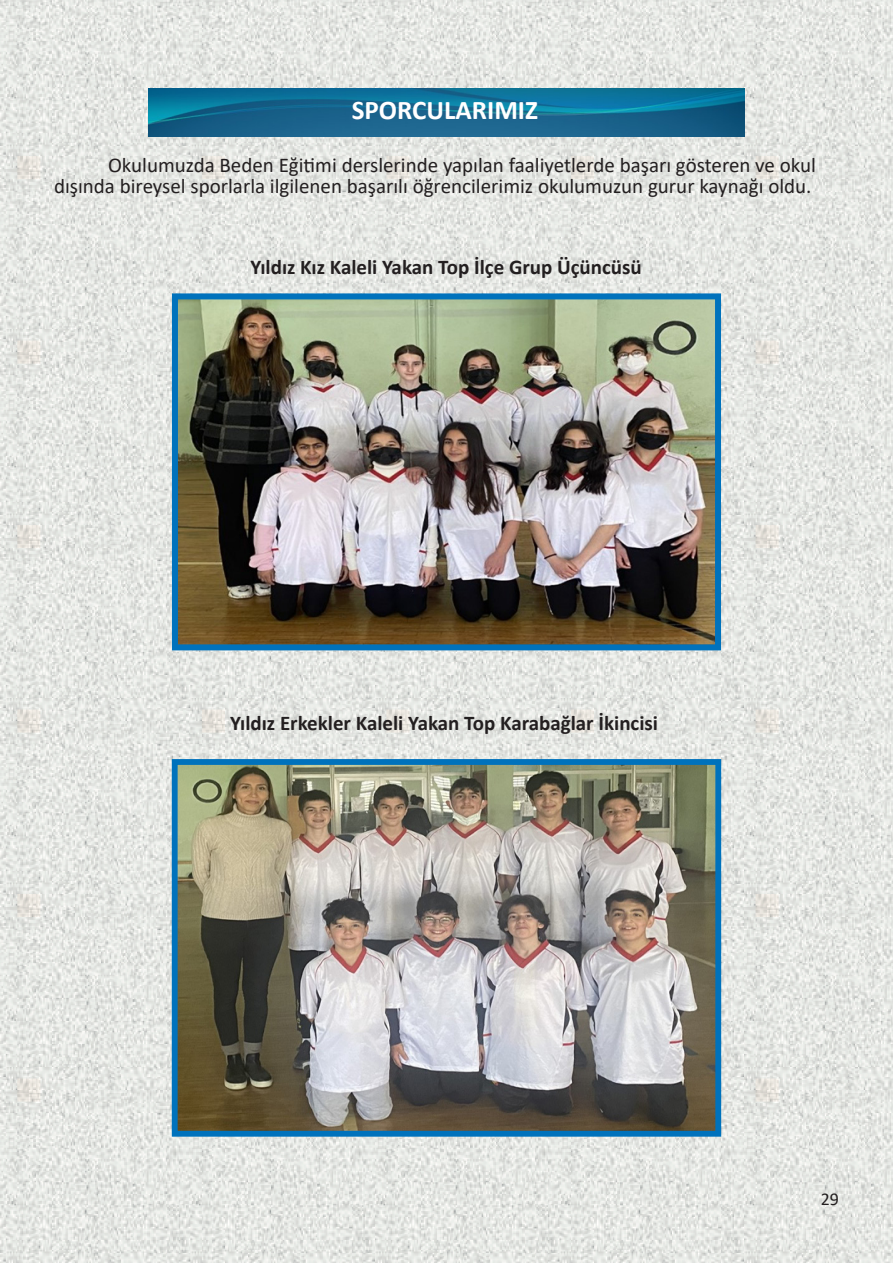
<style>
.page{position:relative;width:893px;height:1263px;background:#fff}
.page>*{position:absolute;margin:0;border:0;box-sizing:border-box;transform-origin:0 0}
.t1{font:700 27px "Calibri";color:#fff}
.t2{font:21px/21px "Calibri";color:#231f20;text-align:right}
.t3{font:700 21px "Calibri";color:#231f20}
.t4{font:18px "Calibri";color:#231f20}
</style>
<div class="page">
<img style="left:0;top:0;width:893px;height:1263px">
<img style="left:149px;top:88px;width:595px;height:48px">
<img style="left:179px;top:300px;width:535px;height:343px">
<div style="left:172px;top:293px;width:549px;height:357px;border:6px solid #0072bc"></div>
<img style="left:179px;top:766px;width:535px;height:364px">
<div style="left:172px;top:759px;width:549px;height:378px;border:6px solid #0072bc"></div>
<p class="t1" style="left:352px;top:91px;width:188px">SPORCULARIMIZ</p>
<p class="t2" style="left:54px;top:154px;width:763px">Okulumuzda Beden Eğitimi derslerinde yapılan faaliyetlerde başarı gösteren ve okul dışında bireysel sporlarla ilgilenen başarılı öğrencilerimiz okulumuzun gurur kaynağı oldu.</p>
<p class="t3" style="left:251px;top:252px;width:393px">Yıldız Kız Kaleli Yakan Top İlçe Grup Üçüncüsü</p>
<p class="t3" style="left:230px;top:708px;width:429px">Yıldız Erkekler Kaleli Yakan Top Karabağlar İkincisi</p>
<p class="t4" style="left:821px;top:1187px;width:20px">29</p>
</div>
